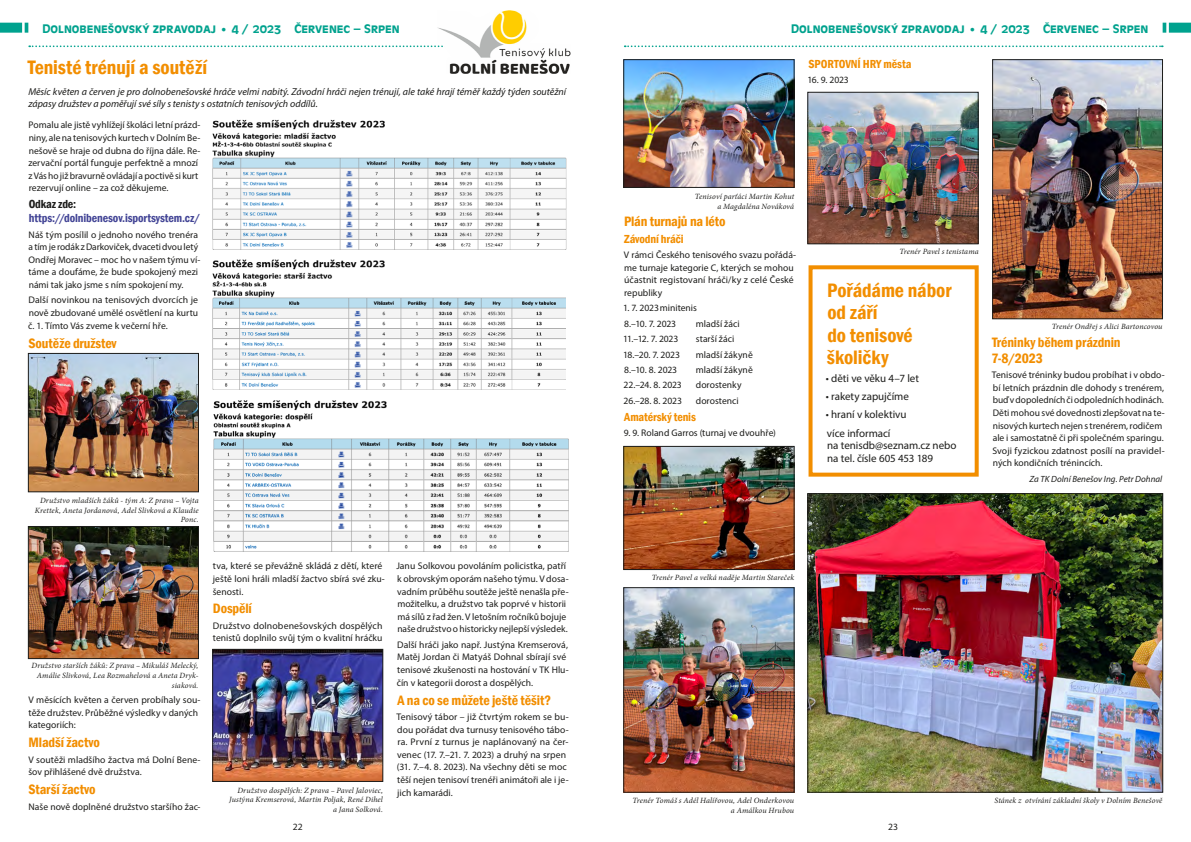
<style>
.page{position:relative;width:1191px;height:842px;background:#fff}
.page>*{position:absolute;margin:0;border:0;box-sizing:border-box;transform-origin:0 0}
.t1{font:600 condensed 20px/22px "Franklin Gothic";letter-spacing:-.005em;color:#f28e00}
.t2{font:600 condensed 14px/16px "Franklin Gothic";letter-spacing:-.01em;color:#f28e00}
.t3{font:500 13px "Antique Oli SCTCE";color:#00a28e}
.t4{font:600 condensed 12px "Franklin Gothic";letter-spacing:-.01em;color:#f28e00}
.t5{font:600 condensed 12px "Franklin Gothic";letter-spacing:-.01em;color:#434596}
.t6{font:600 condensed 12px "Franklin Gothic";letter-spacing:-.01em;color:#1d1d1b}
.t7{font:11px/18.3px "Myriad Pro";letter-spacing:-.005em;color:#1d1d1b}
.t8{font:italic 10px/12.6px "Myriad Pro";letter-spacing:-.005em;color:#1d1d1b}
.t9{font:9.6px/12.6px "Myriad Pro";color:#1d1d1b}
.t10{font:italic 9px "Myriad Pro";letter-spacing:.005em;color:#1d1d1b}
.t11{font:italic 8px/9.6px "Minion Pro";letter-spacing:.015em;color:#1d1d1b;text-align:right}
</style>
<div class="page">
<div style="left:0;top:23px;width:22px;height:10px;background:#00a28e"></div>
<svg style="left:25px;top:23px;width:3px;height:10px"></svg>
<div style="left:1168px;top:23px;width:23px;height:10px;background:#00a28e"></div>
<svg style="left:1162px;top:23px;width:4px;height:10px"></svg>
<svg style="left:29px;top:45px;width:390px;height:2px"></svg>
<svg style="left:624px;top:45px;width:538px;height:2px"></svg>
<img style="left:420px;top:10px;width:151px;height:64px">
<div style="left:808px;top:265px;width:170px;height:212px;border:4px solid #f28e00"></div>
<img style="left:30px;top:355px;width:167px;height:135px">
<div style="left:28px;top:353px;width:171px;height:139px;border:1px solid #1d1d1b"></div>
<img style="left:30px;top:528px;width:167px;height:129px">
<div style="left:28px;top:526px;width:171px;height:133px;border:1px solid #1d1d1b"></div>
<img style="left:214px;top:651px;width:167px;height:128px">
<div style="left:212px;top:649px;width:171px;height:132px;border:1px solid #1d1d1b"></div>
<img style="left:625px;top:62px;width:167px;height:124px">
<div style="left:623px;top:60px;width:171px;height:128px;border:1px solid #1d1d1b"></div>
<img style="left:625px;top:448px;width:167px;height:120px">
<div style="left:623px;top:446px;width:171px;height:124px;border:1px solid #1d1d1b"></div>
<img style="left:809px;top:94px;width:167px;height:148px">
<div style="left:807px;top:92px;width:171px;height:152px;border:1px solid #1d1d1b"></div>
<img style="left:994px;top:62px;width:166px;height:255px">
<div style="left:992px;top:60px;width:170px;height:259px;border:1px solid #1d1d1b"></div>
<img style="left:625px;top:589px;width:167px;height:201px">
<div style="left:623px;top:587px;width:171px;height:205px;border:1px solid #1d1d1b"></div>
<img style="left:212px;top:259px;width:354px;height:131px">
<img style="left:213px;top:400px;width:356px;height:152px">
<img style="left:212px;top:119px;width:355px;height:131px">
<img style="left:809px;top:495px;width:351px;height:295px">
<div style="left:807px;top:493px;width:355px;height:299px;border:1px solid #1d1d1b"></div>
<h3 class="t3" style="left:43px;top:21px;width:359px">Dolnobenešovský zpravodaj • 4 / 2023 Červenec – Srpen</h3>
<h1 class="t1" style="left:28px;top:56px;width:181px">Tenisté trénují a soutěží</h1>
<p class="t8" style="left:28px;top:85px;width:539px">Měsíc květen a červen je pro dolnobenešovské hráče velmi nabitý. Závodní hráči nejen trénují, ale také hrají téměř každý týden soutěžní zápasy družstev a poměřují své síly s tenisty s ostatních tenisových oddílů.</p>
<p class="t9" style="left:28px;top:119px;width:174px">Pomalu ale jistě vyhlížejí školáci letní prázd‑ niny, ale na tenisových kurtech v Dolním Be‑ nešově se hraje od dubna do října dále. Re‑ zervační portál funguje perfektně a mnozí z Vás ho již bravurně ovládají a poctivě si kurt rezervují online – za což děkujeme.</p>
<p class="t6" style="left:29px;top:196px;width:49px">Odkaz zde:</p>
<p class="t5" style="left:29px;top:210px;width:173px">https://dolnibenesov.isportsystem.cz/</p>
<p class="t9" style="left:29px;top:228px;width:173px">Náš tým posílil o jednoho nového trenéra a tím je rodák z Darkoviček, dvaceti dvou letý Ondřej Moravec – moc ho v našem týmu ví‑ táme a doufáme, že bude spokojený mezi námi tak jako jsme s ním spokojení my.</p>
<p class="t9" style="left:28px;top:294px;width:171px;text-align:justify">Další novinkou na tenisových dvorcích je nově zbudované umělé osvětlení na kurtu č. 1. Tímto Vás zveme k večerní hře.</p>
<h2 class="t2" style="left:29px;top:335px;width:90px">Soutěže družstev</h2>
<p class="t11" style="left:35px;top:496px;width:165px">Družstvo mladších žáků - tým A: Z prava – Vojta<br>Krettek, Aneta Jordanová, Adel Slivková a Klaudie<br>Ponc.</p>
<p class="t11" style="left:32px;top:661px;width:168px">Družstvo starších žáků: Z prava – Mikuláš Melecký,<br>Amálie Slivková, Lea Rozmahelová a Aneta Dryk&shy;siaková.</p>
<p class="t9" style="left:28px;top:693px;width:174px">V měsících květen a červen probíhaly sou‑ těže družstev. Průběžné výsledky v daných kategoriích:</p>
<h2 class="t2" style="left:29px;top:734px;width:73px">Mladší žactvo</h2>
<p class="t9" style="left:28px;top:753px;width:174px">V soutěži mladšího žactva má Dolní Bene‑ šov přihlášené dvě družstva.</p>
<h2 class="t2" style="left:29px;top:781px;width:68px">Starší žactvo</h2>
<p class="t9" style="left:29px;top:800px;width:173px">Naše nově doplněné družstvo staršího žac‑</p>
<p class="t9" style="left:213px;top:560px;width:174px">tva, které se převážně skládá z dětí, které ještě loni hráli mladší žactvo sbírá své zku‑ šenosti.</p>
<h2 class="t2" style="left:213px;top:601px;width:41px">Dospělí</h2>
<p class="t9" style="left:213px;top:619px;width:171px">Družstvo dolnobenešovských dospělých tenistů doplnilo svůj tým o kvalitní hráčku</p>
<p class="t11" style="left:229px;top:785px;width:155px">Družstvo dospělých: Z prava – Pavel Jaloviec,<br>Justýna Kremserová, Martin Poljak, René Dihel a Jana Solková.</p>
<p class="t9" style="left:293px;top:821px;width:11px">22</p>
<p class="t9" style="left:396px;top:560px;width:174px">Janu Solkovou povoláním policistka, patří k obrovským oporám našeho týmu. V dosa‑ vadním průběhu soutěže ještě nenašla pře‑ možitelku, a družstvo tak poprvé v historii má sílů z řad žen. V letošním ročníků bojuje naše družstvo o historicky nejlepší výsledek.</p>
<p class="t9" style="left:397px;top:638px;width:173px">Další hráči jako např. Justýna Kremserová, Matěj Jordan či Matyáš Dohnal sbírají své tenisové zkušenosti na hostování v TK Hlu‑ čín v kategorii dorost a dospělých.</p>
<h2 class="t2" style="left:397px;top:692px;width:155px">A na co se můžete ještě těšit?</h2>
<p class="t9" style="left:396px;top:710px;width:174px">Tenisový tábor – již čtvrtým rokem se bu‑ dou pořádat dva turnusy tenisového tábo‑ ra. První z turnus je naplánovaný na čer‑ venec (17. 7.–21. 7. 2023) a druhý na srpen (31. 7.–4. 8. 2023). Na všechny děti se moc těší nejen tenisoví trenéři animátoři ale i je‑ jich kamarádi.</p>
<h3 class="t3" style="left:791px;top:21px;width:359px">Dolnobenešovský zpravodaj • 4 / 2023 Červenec – Srpen</h3>
<p class="t4" style="left:808px;top:56px;width:105px">SPORTOVNÍ HRY města</p>
<p class="t9" style="left:807px;top:74px;width:43px">16. 9. 2023</p>
<p class="t11" style="left:695px;top:192px;width:101px">Tenisoví parťáci Martin Kohut a Magdaléna Nováková</p>
<h2 class="t2" style="left:624px;top:213px;width:103px">Plán turnajů na léto</h2>
<p class="t4" style="left:624px;top:230px;width:61px">Závodní hráči</p>
<p class="t9" style="left:624px;top:248px;width:174px">V rámci Českého tenisového svazu pořádá‑ me turnaje kategorie C, kterých se mohou účastnit registovaní hráči/ky z celé České republiky</p>
<p class="t9" style="left:623px;top:300px;width:75px;line-height:15.4px">1. 7. 2023minitenis<br>8.–10. 7. 2023</p>
<p class="t9" style="left:696px;top:317px;width:45px">mladší žáci</p>
<p class="t9" style="left:623px;top:332px;width:57px">11.–12. 7. 2023</p>
<p class="t9" style="left:696px;top:332px;width:40px">starší žáci</p>
<p class="t9" style="left:623px;top:348px;width:58px">18.–20. 7. 2023</p>
<p class="t9" style="left:696px;top:348px;width:58px">mladší žákyně</p>
<p class="t9" style="left:624px;top:363px;width:55px">8.–10. 8. 2023</p>
<p class="t9" style="left:696px;top:363px;width:58px">mladší žákyně</p>
<p class="t9" style="left:623px;top:379px;width:60px">22.–24. 8. 2023</p>
<p class="t9" style="left:696px;top:379px;width:47px">dorostenky</p>
<p class="t9" style="left:623px;top:394px;width:60px">26.–28. 8. 2023</p>
<p class="t9" style="left:696px;top:394px;width:44px">dorostenci</p>
<p class="t4" style="left:624px;top:409px;width:73px">Amatérský tenis</p>
<p class="t9" style="left:624px;top:426px;width:154px">9. 9. Roland Garros (turnaj ve dvouhře)</p>
<p class="t11" style="left:899px;top:247px;width:81px">Trenér Pavel s tenistama</p>
<h1 class="t1" style="left:827px;top:280px;width:126px">Pořádáme nábor od září<br>do tenisové školičky</h1>
<p class="t7" style="left:825px;top:369px;width:95px">• děti ve věku 4–7 let</p>
<p class="t7" style="left:825px;top:387px;width:85px">• rakety zapujčíme</p>
<p class="t7" style="left:825px;top:405px;width:82px">• hraní v kolektivu více informací</p>
<p class="t7" style="left:827px;top:439px;width:131px;line-height:12.6px">na tenisdb@seznam.cz nebo na tel. čísle 605 453 189</p>
<p class="t11" style="left:1051px;top:321px;width:112px">Trenér Ondřej s Alici Bartoncovou</p>
<h2 class="t2" style="left:991px;top:334px;width:131px">Tréninky během prázdnin<br>7-8/2023</h2>
<p class="t9" style="left:992px;top:368px;width:174px">Tenisové tréninky budou probíhat i v obdo‑ bí letních prázdnin dle dohody s trenérem, buď v dopoledních či odpoledních hodinách.<br>Děti mohou své dovednosti zlepšovat na te‑ nisových kurtech nejen s trenérem, rodičem ale i samostatně či při společném sparingu.<br>Svoji fyzickou zdatnost posílí na pravidel‑ ných kondičních trénincích.</p>
<p class="t10" style="left:1029px;top:473px;width:134px">Za TK Dolní Benešov Ing. Petr Dohnal</p>
<p class="t11" style="left:652px;top:572px;width:144px">Trenér Pavel a velká naděje Martin Stareček</p>
<p class="t11" style="left:632px;top:796px;width:163px">Trenér Tomáš s Adél Halířovou, Adel Onderkovou a Amálkou Hrubou</p>
<p class="t11" style="left:994px;top:796px;width:169px">Stánek z otvírání základní školy v Dolním Benešově</p>
<p class="t9" style="left:888px;top:821px;width:11px">23</p>
</div>
